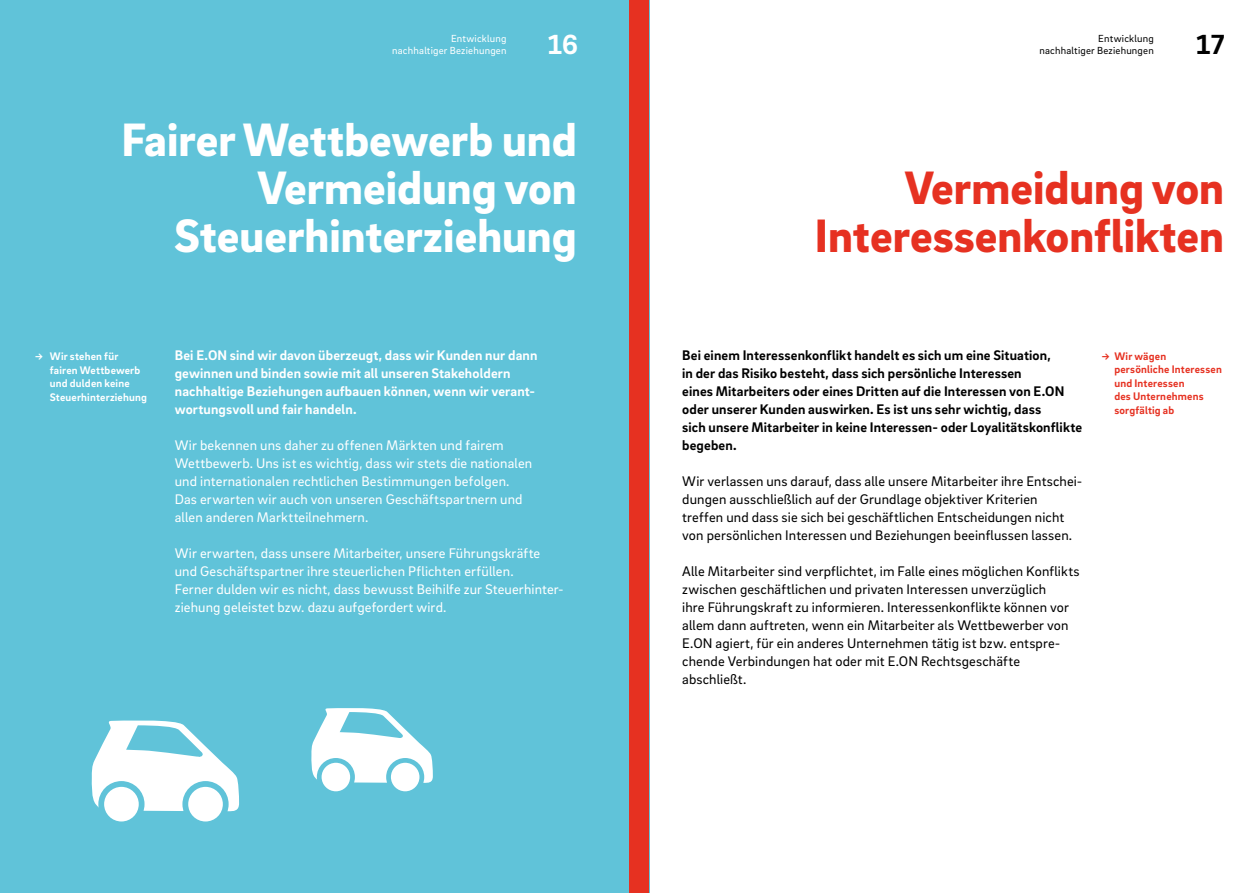
<style>
.page{position:relative;width:1259px;height:893px;background:#fff}
.page>*{position:absolute;margin:0;border:0;box-sizing:border-box;transform-origin:0 0}
.t1{font:900 48px/48px "EON Brix Sans";color:#fff;text-align:right}
.t2{font:900 48px/48px "EON Brix Sans";color:#e63121;text-align:right}
.t3{font:700 28.35px "EON Brix Sans";color:#fff}
.t4{font:700 28.35px "EON Brix Sans";color:#000}
.t5{font:14.25px/18px "EON Brix Sans";letter-spacing:.01em;color:#000}
.t6{font:14.25px/18px "EON Brix Sans";letter-spacing:.01em;color:#fff}
.t7{font:700 14.25px/18px "EON Brix Sans";letter-spacing:.01em;color:#000}
.t8{font:700 14.25px/18px "EON Brix Sans";letter-spacing:.01em;color:#fff}
.t9{font:700 11.25px/13.5px "EON Brix Sans";letter-spacing:.02em;color:#e63121}
.t10{font:700 11.25px/13.5px "EON Brix Sans";letter-spacing:.02em;color:#fff}
.t11{font:10.5px/11.7px "EON Brix Sans";letter-spacing:.02em;color:#000;text-align:right}
.t12{font:10.5px/11.7px "EON Brix Sans";letter-spacing:.02em;color:#fff;text-align:right}
</style>
<div class="page">
<div style="left:0;top:0;width:649px;height:893px;background:#60c3d9"></div>
<svg style="left:91px;top:720px;width:148px;height:102px"></svg>
<svg style="left:311px;top:708px;width:122px;height:84px"></svg>
<div style="left:629px;top:0;width:20px;height:893px;background:#e63121"></div>
<p class="t12" style="left:392px;top:33px;width:116px">Entwicklung<br>nachhaltiger Beziehungen</p>
<h2 class="t3" style="left:547px;top:26px;width:32px">16</h2>
<h2 class="t4" style="left:1195px;top:26px;width:32px">17</h2>
<p class="t11" style="left:1039px;top:33px;width:116px">Entwicklung<br>nachhaltiger Beziehungen</p>
<h1 class="t1" style="left:122px;top:114px;width:457px">Fairer Wettbewerb und<br>Vermeidung von<br>Steuerhinterziehung</h1>
<p class="t10" style="left:50px;top:349px;width:99px;text-indent:-15px">→ Wir stehen für fairen Wettbewerb und dulden keine<br>Steuerhinterziehung</p>
<p class="t8" style="left:175px;top:346px;width:364px">Bei E.ON sind wir davon überzeugt, dass wir Kunden nur dann gewinnen und binden sowie mit all unseren Stakeholdern nachhaltige Beziehungen aufbauen können, wenn wir verant&shy;wortungsvoll und fair handeln.</p>
<p class="t6" style="left:175px;top:436px;width:359px">Wir bekennen uns daher zu offenen Märkten und fairem Wettbewerb. Uns ist es wichtig, dass wir stets die nationalen und internationalen rechtlichen Bestimmungen befolgen.<br>Das erwarten wir auch von unseren Geschäftspartnern und allen anderen Marktteilnehmern.</p>
<p class="t6" style="left:175px;top:544px;width:390px">Wir erwarten, dass unsere Mitarbeiter, unsere Führungskräfte und Geschäftspartner ihre steuerlichen Pflichten erfüllen.<br>Ferner dulden wir es nicht, dass bewusst Beihilfe zur Steuerhinter&shy;ziehung geleistet bzw. dazu aufgefordert wird.</p>
<h1 class="t2" style="left:815px;top:162px;width:411px">Vermeidung von<br>Interessenkonflikten</h1>
<p class="t7" style="left:682px;top:346px;width:401px">Bei einem Interessenkonflikt handelt es sich um eine Situation,<br>in der das Risiko besteht, dass sich persönliche Interessen<br>eines Mitarbeiters oder eines Dritten auf die Interessen von E.ON oder unserer Kunden auswirken. Es ist uns sehr wichtig, dass<br>sich unsere Mitarbeiter in keine Interessen- oder Loyalitätskonflikte begeben.</p>
<p class="t5" style="left:682px;top:472px;width:402px">Wir verlassen uns darauf, dass alle unsere Mitarbeiter ihre Entschei&shy;dungen ausschließlich auf der Grundlage objektiver Kriterien<br>treffen und dass sie sich bei geschäftlichen Entscheidungen nicht von persönlichen Interessen und Beziehungen beeinflussen lassen.</p>
<p class="t5" style="left:682px;top:562px;width:399px">Alle Mitarbeiter sind verpflichtet, im Falle eines möglichen Konflikts zwischen geschäftlichen und privaten Interessen unverzüglich<br>ihre Führungskraft zu informieren. Interessenkonflikte können vor allem dann auftreten, wenn ein Mitarbeiter als Wettbewerber von E.ON agiert, für ein anderes Unternehmen tätig ist bzw. entspre&shy;chende Verbindungen hat oder mit E.ON Rechtsgeschäfte abschließt.</p>
<p class="t9" style="left:1114px;top:349px;width:109px;text-indent:-13px">→ Wir wägen persönliche Interessen und Interessen<br>des Unternehmens sorgfältig ab</p>
</div>
